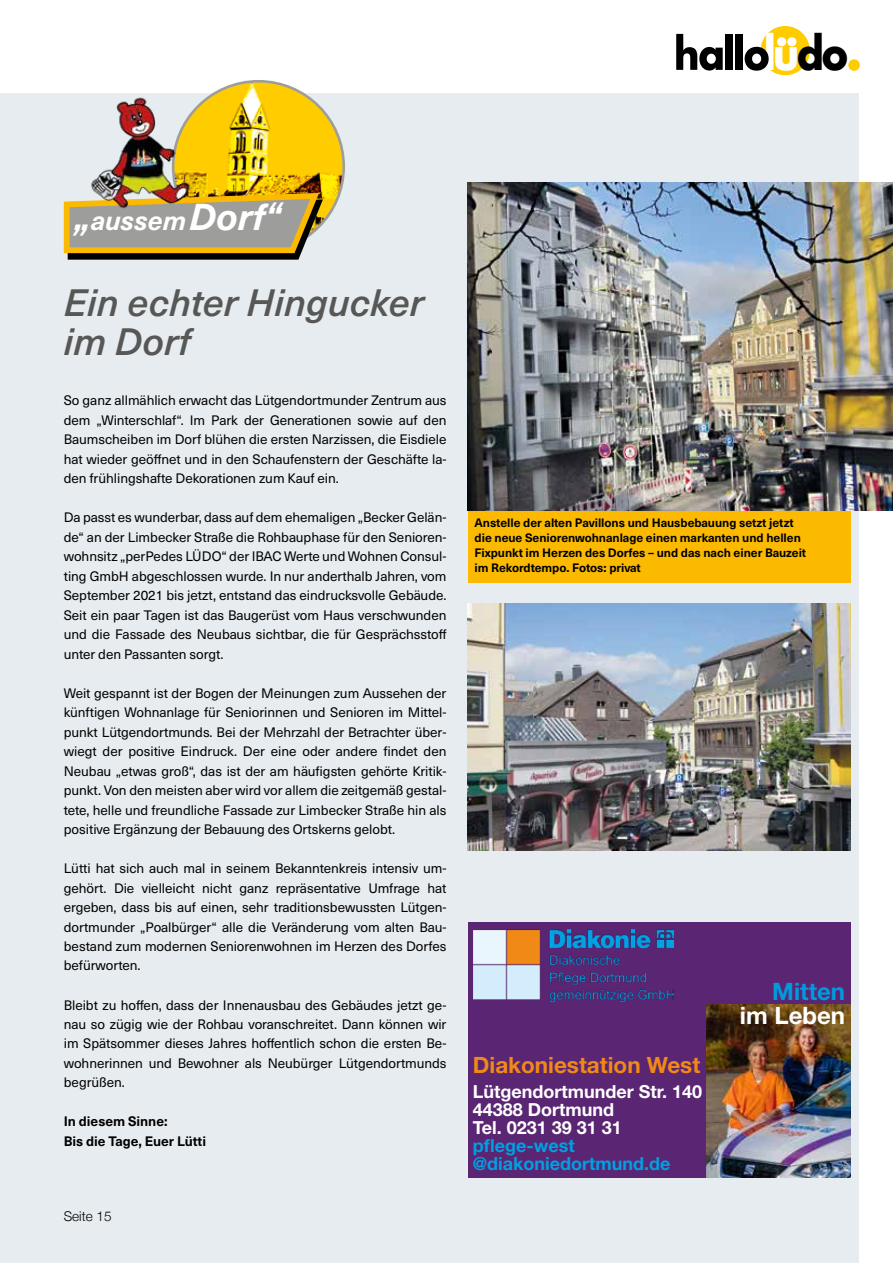
<style>
.page{position:relative;width:893px;height:1263px;background:#fff}
.page>*{position:absolute;margin:0;border:0;box-sizing:border-box;transform-origin:0 0}
.t1{font:700 51px "Futura PT";color:#fff;scale:.89 1}
.t2{font:italic 500 37.5px/39px "Neue Haas Unica W1 G";color:#575756}
.t3{font:italic 700 26.1px "Neue Haas Unica W1 G";letter-spacing:-.005em;color:#fff}
.t4{font:700 24px "Helvetica Neue LT Std";color:#fff}
.t5{font:700 24px "Helvetica Neue LT Std";color:#009bdc}
.t6{font:700 22.5px "Helvetica Neue LT Std";color:#f18917}
.t7{font:700 18px/18px "Helvetica Neue LT Std";color:#fff}
.t8{font:700 18px/18px "Helvetica Neue LT Std";color:#00a0e3}
.t9{font:13.5px/19.5px "Neue Haas Unica W1 G";letter-spacing:-.005em;color:#000;text-align:justify}
.t10{font:700 13.5px/19.5px "Neue Haas Unica W1 G";letter-spacing:-.005em;color:#000}
.t11{font:300 13.5px "Helvetica Neue";color:#000}
.t12{font:700 12px/15px "Neue Haas Unica W1 G";letter-spacing:-.005em;color:#000}
.s1{color:#000}
.s2{font-size:38.7px}
.s3{font-size:36.75px}
</style>
<div class="page">
<div style="left:0;top:94px;width:859px;height:1169px;background:#e7ecf0"></div>
<img style="left:173px;top:81px;width:171px;height:171px;border-radius:85px">
<svg style="left:63px;top:190px;width:264px;height:70px;background:#a1946c"></svg>
<img style="left:87px;top:97px;width:109px;height:115px">
<div style="left:848px;top:59px;width:12px;height:12px;background:#fc0;border-radius:50%"></div>
<div style="left:761px;top:26px;width:49px;height:49px;background:#fc0;border-radius:50%"></div>
<svg style="left:676px;top:34px;width:47px;height:37px"></svg>
<div style="left:725px;top:34px;width:8px;height:36px;background:#000"></div>
<div style="left:735px;top:34px;width:7px;height:36px;background:#000"></div>
<svg style="left:745px;top:47px;width:24px;height:24px"></svg>
<div style="left:777px;top:37px;width:9px;height:9px;background:#fff;border-radius:50%"></div>
<div style="left:787px;top:37px;width:9px;height:9px;background:#fff;border-radius:50%"></div>
<div style="left:468px;top:923px;width:382px;height:255px;background:#5a2572"></div>
<img style="left:707px;top:1004px;width:143px;height:174px">
<img style="left:474px;top:930px;width:200px;height:71px">
<div style="left:468px;top:510px;width:382px;height:73px;background:#fbba00"></div>
<img style="left:468px;top:183px;width:425px;height:327px">
<img style="left:468px;top:604px;width:382px;height:246px">
<h1 class="t1" style="left:764px;top:20px;width:97px">lu<span class="s1">do</span></h1>
<h3 class="t3" style="left:74px;top:201px;width:209px"><span class="s2">„</span>aussem <span class="s3">Dorf</span><span class="s2">“</span></h3>
<h2 class="t2" style="left:64px;top:281px;width:362px">Ein echter Hingucker im Dorf</h2>
<p class="t9" style="left:64px;top:390px;width:384px">So ganz allmählich erwacht das Lütgendortmunder Zentrum aus dem „Winterschlaf“. Im Park der Generationen sowie auf den Baumscheiben im Dorf blühen die ersten Narzissen, die Eisdiele hat wieder geöffnet und in den Schaufenstern der Geschäfte la&shy;den frühlingshafte Dekorationen zum Kauf ein.</p>
<p class="t9" style="left:64px;top:507px;width:384px">Da passt es wunderbar, dass auf dem ehemaligen „Becker Gelän&shy;de“ an der Limbecker Straße die Rohbauphase für den Senioren&shy;wohnsitz „perPedes LÜDO“ der IBAC Werte und Wohnen Consul&shy;ting GmbH abgeschlossen wurde. In nur anderthalb Jahren, vom September 2021 bis jetzt, entstand das eindrucksvolle Gebäude.<br>Seit ein paar Tagen ist das Baugerüst vom Haus verschwunden und die Fassade des Neubaus sichtbar, die für Gesprächsstoff unter den Passanten sorgt.</p>
<p class="t9" style="left:64px;top:682px;width:384px">Weit gespannt ist der Bogen der Meinungen zum Aussehen der künftigen Wohnanlage für Seniorinnen und Senioren im Mittel&shy;punkt Lütgendortmunds. Bei der Mehrzahl der Betrachter über&shy;wiegt der positive Eindruck. Der eine oder andere findet den Neubau „etwas groß“, das ist der am häufigsten gehörte Kritik&shy;punkt. Von den meisten aber wird vor allem die zeitgemäß gestal&shy;tete, helle und freundliche Fassade zur Limbecker Straße hin als positive Ergänzung der Bebauung des Ortskerns gelobt.</p>
<p class="t9" style="left:64px;top:858px;width:384px">Lütti hat sich auch mal in seinem Bekanntenkreis intensiv um&shy;gehört. Die vielleicht nicht ganz repräsentative Umfrage hat ergeben, dass bis auf einen, sehr traditionsbewussten Lütgen&shy;dortmunder „Poalbürger“ alle die Veränderung vom alten Bau&shy;bestand zum modernen Seniorenwohnen im Herzen des Dorfes befürworten.</p>
<p class="t9" style="left:64px;top:994px;width:384px">Bleibt zu hoffen, dass der Innenausbau des Gebäudes jetzt ge&shy;nau so zügig wie der Rohbau voranschreitet. Dann können wir im Spätsommer dieses Jahres hoffentlich schon die ersten Be&shy;wohnerinnen und Bewohner als Neubürger Lütgendortmunds begrüßen.</p>
<p class="t10" style="left:64px;top:1111px;width:144px">In diesem Sinne:<br>Bis die Tage, Euer Lütti</p>
<p class="t11" style="left:64px;top:1205px;width:49px">Seite 15</p>
<p class="t12" style="left:475px;top:514px;width:333px">Anstelle der alten Pavillons und Hausbebauung setzt jetzt die neue Seniorenwohnanlage einen markanten und hellen Fixpunkt im Herzen des Dorfes – und das nach einer Bauzeit im Rekordtempo. Fotos: privat</p>
<h3 class="t6" style="left:473px;top:1051px;width:229px">Diakoniestation West</h3>
<h3 class="t7" style="left:473px;top:1083px;width:231px">Lütgendortmunder Str. 140<br>44388 Dortmund<br>Tel. 0231 39 31 31</h3>
<h3 class="t8" style="left:473px;top:1137px;width:199px">pflege-west @diakoniedortmund.de</h3>
<h3 class="t5" style="left:772px;top:977px;width:74px">Mitten</h3>
<h3 class="t4" style="left:740px;top:1000px;width:107px">im Leben</h3>
</div>
